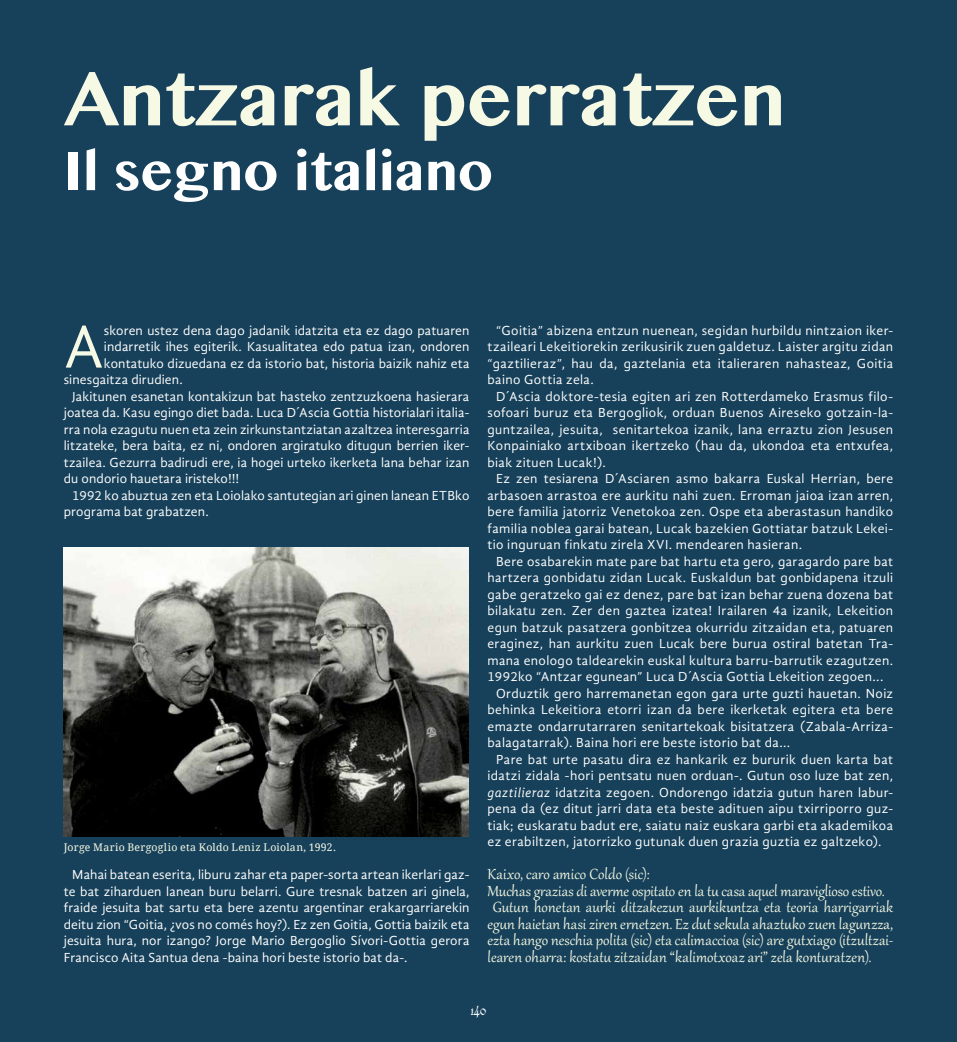
<style>
.page{position:relative;width:957px;height:1042px;background:#17415a}
.page>*{position:absolute;margin:0;border:0;box-sizing:border-box;transform-origin:0 0}
.t1{font:700 75px "Lao MN";color:#f6f9e4}
.t2{font:62.7px "Gandhi Sans";color:#f6f9e4}
.t3{font:700 54px "Lao MN";color:#fff}
.t4{font:18px/16.5px "Gabriola";letter-spacing:.005em;color:#f6f9e4}
.t5{font:15px "Kingthings Calligraphica Light";color:#fff}
.t6{font:13.5px/16.5px "Gandhi Sans";letter-spacing:.025em;color:#fff;text-align:justify}
.t7{font:10.5px "Droid Serif";letter-spacing:.025em;color:#f6f9e4}
.s1{font-style:italic}
</style>
<div class="page">
<img style="left:64px;top:547px;width:405px;height:289px">
<h1 class="t1" style="left:64px;top:48px;width:723px">Antzarak perratzen</h1>
<h3 class="t3" style="left:64px;top:135px;width:431px">Il segno italiano</h3>
<h2 class="t2" style="left:64px;top:311px;width:42px">A</h2>
<p class="t6" style="left:104px;top:322px;width:367px">skoren ustez dena dago jadanik idatzita eta ez dago patuaren</p>
<p class="t6" style="left:104px;top:338px;width:367px">indarretik ihes egiterik. Kasualitatea edo patua izan, ondoren</p>
<p class="t6" style="left:104px;top:355px;width:367px">kontatuko dizuedana ez da istorio bat, historia baizik nahiz eta</p>
<p class="t6" style="left:64px;top:371px;width:120px">sinesgaitza dirudien.</p>
<p class="t6" style="left:72px;top:388px;width:399px">Jakitunen esanetan kontakizun bat hasteko zentzuzkoena hasierara</p>
<p class="t6" style="left:64px;top:404px;width:407px">joatea da. Kasu egingo diet bada. Luca D´Ascia Gottia historialari italia-</p>
<p class="t6" style="left:64px;top:421px;width:407px">rra nola ezagutu nuen eta zein zirkunstantziatan azaltzea interesgarria</p>
<p class="t6" style="left:64px;top:437px;width:407px">litzateke, bera baita, ez ni, ondoren argiratuko ditugun berrien iker-</p>
<p class="t6" style="left:64px;top:454px;width:407px">tzailea. Gezurra badirudi ere, ia hogei urteko ikerketa lana behar izan</p>
<p class="t6" style="left:64px;top:470px;width:177px">du ondorio hauetara iristeko!!!</p>
<p class="t6" style="left:72px;top:487px;width:399px">1992 ko abuztua zen eta Loiolako santutegian ari ginen lanean ETBko</p>
<p class="t6" style="left:64px;top:503px;width:146px">programa bat grabatzen.</p>
<p class="t7" style="left:64px;top:841px;width:274px">Jorge Mario Bergoglio eta Koldo Leniz Loiolan, 1992.</p>
<p class="t6" style="left:64px;top:866px;width:407px;text-indent:9px">Mahai batean eserita, liburu zahar eta paper-sorta artean ikerlari gaz&shy;te bat ziharduen lanean buru belarri. Gure tresnak batzen ari ginela, fraide jesuita bat sartu eta bere azentu argentinar erakargarriarekin deitu zion “Goitia, ¿vos no comés hoy?). Ez zen Goitia, Gottia baizik eta jesuita hura, nor izango? Jorge Mario Bergoglio Sívori-Gottia gerora Francisco Aita Santua dena -baina hori beste istorio bat da-.</p>
<p class="t6" style="left:487px;top:322px;width:407px;text-indent:9px">“Goitia” abizena entzun nuenean, segidan hurbildu nintzaion iker&shy;tzaileari Lekeitiorekin zerikusirik zuen galdetuz. Laister argitu zidan “gaztilieraz”, hau da, gaztelania eta italieraren nahasteaz, Goitia baino Gottia zela.</p>
<p class="t6" style="left:487px;top:388px;width:407px;text-indent:9px">D´Ascia doktore-tesia egiten ari zen Rotterdameko Erasmus filo&shy;sofoari buruz eta Bergogliok, orduan Buenos Aireseko gotzain-la&shy;guntzailea, jesuita, senitartekoa izanik, lana erraztu zion Jesusen Konpainiako artxiboan ikertzeko (hau da, ukondoa eta entxufea, biak zituen Lucak!).</p>
<p class="t6" style="left:487px;top:470px;width:407px;text-indent:9px">Ez zen tesiarena D´Asciaren asmo bakarra Euskal Herrian, bere arbasoen arrastoa ere aurkitu nahi zuen. Erroman jaioa izan arren, bere familia jatorriz Venetokoa zen. Ospe eta aberastasun handiko familia noblea garai batean, Lucak bazekien Gottiatar batzuk Lekei&shy;tio inguruan finkatu zirela XVI. mendearen hasieran.</p>
<p class="t6" style="left:496px;top:553px;width:399px">Bere osabarekin mate pare bat hartu eta gero, garagardo pare bat</p>
<p class="t6" style="left:487px;top:569px;width:407px">hartzera gonbidatu zidan Lucak. Euskaldun bat gonbidapena itzuli</p>
<p class="t6" style="left:487px;top:586px;width:407px">gabe geratzeko gai ez denez, pare bat izan behar zuena dozena bat</p>
<p class="t6" style="left:487px;top:602px;width:407px">bilakatu zen. Zer den gaztea izatea! Irailaren 4a izanik, Lekeition</p>
<p class="t6" style="left:487px;top:619px;width:407px">egun batzuk pasatzera gonbitzea okurridu zitzaidan eta, patuaren</p>
<p class="t6" style="left:487px;top:635px;width:407px">eraginez, han aurkitu zuen Lucak bere burua ostiral batetan Tra-</p>
<p class="t6" style="left:487px;top:652px;width:407px">mana enologo taldearekin euskal kultura barru-barrutik ezagutzen.</p>
<p class="t6" style="left:487px;top:668px;width:397px">1992ko “Antzar egunean” Luca D´Ascia Gottia Lekeition zegoen...</p>
<p class="t6" style="left:496px;top:685px;width:399px">Orduztik gero harremanetan egon gara urte guzti hauetan. Noiz</p>
<p class="t6" style="left:487px;top:701px;width:407px">behinka Lekeitiora etorri izan da bere ikerketak egitera eta bere</p>
<p class="t6" style="left:487px;top:718px;width:407px">emazte ondarrutarraren senitartekoak bisitatzera (Zabala-Arriza-</p>
<p class="t6" style="left:487px;top:734px;width:304px">balagatarrak). Baina hori ere beste istorio bat da...</p>
<p class="t6" style="left:496px;top:751px;width:399px">Pare bat urte pasatu dira ez hankarik ez bururik duen karta bat</p>
<p class="t6" style="left:487px;top:767px;width:407px">idatzi zidala -hori pentsatu nuen orduan-. Gutun oso luze bat zen,</p>
<p class="t6" style="left:487px;top:784px;width:407px"><span class="s1">gaztilieraz</span> idatzita zegoen. Ondorengo idatzia gutun haren labur-</p>
<p class="t6" style="left:487px;top:800px;width:407px">pena da (ez ditut jarri data eta beste adituen aipu txirriporro guz-</p>
<p class="t6" style="left:487px;top:817px;width:407px">tiak; euskaratu badut ere, saiatu naiz euskara garbi eta akademikoa</p>
<p class="t6" style="left:487px;top:833px;width:395px">ez erabiltzen, jatorrizko gutunak duen grazia guztia ez galtzeko).</p>
<p class="t4" style="left:487px;top:865px;width:407px">Kaixo, caro amico Coldo (sic):<br>Muchas grazias di averme ospitato en la tu casa aquel maraviglioso estivo.<br>Gutun honetan aurki ditzakezun aurkikuntza eta teoria harrigarriak egun haietan hasi ziren ernetzen. Ez dut sekula ahaztuko zuen lagunzza, ezta hango neschia polita (sic) eta calimaccioa (sic) are gutxiago (itzultzai&shy;learen oharra: kostatu zitzaidan “kalimotxoaz ari” zela konturatzen).</p>
<p class="t5" style="left:471px;top:1002px;width:17px">140</p>
</div>
